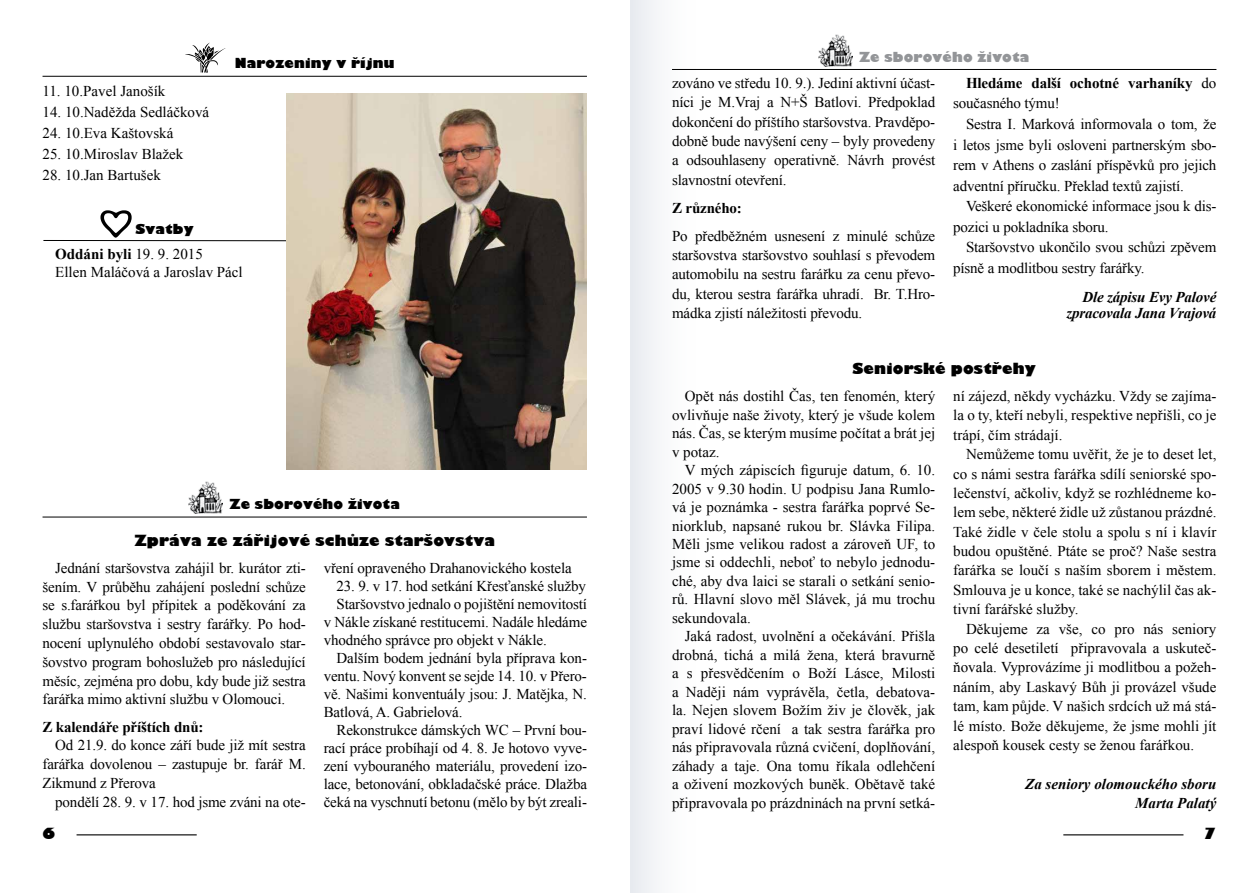
<style>
.page{position:relative;width:1259px;height:893px;background:#fff}
.page>*{position:absolute;margin:0;border:0;box-sizing:border-box;transform-origin:0 0}
.t1{font:15px/19.4px "Times New Roman";letter-spacing:-.01em;color:#000;text-align:justify}
.t2{font:700 15px/20.5px "Times New Roman";letter-spacing:-.01em;color:#000}
.t3{font:italic 700 15px/19.4px "Times New Roman";letter-spacing:-.01em;color:#000;text-align:right}
.t4{font:800 15px "Gilbert";letter-spacing:.01em;color:#000}
.t5{font:800 13.5px "Gilbert";letter-spacing:.01em;color:#000}
.t6{font:800 13.5px "Gilbert";letter-spacing:.01em;color:#939598}
.s1{font-weight:700}
.s2{font-weight:400}
</style>
<div class="page">
<hr style="left:77px;top:834px;width:120px;height:1px;background:#000">
<hr style="left:1063px;top:834px;width:120px;height:1px;background:#000">
<div style="left:630px;top:0;width:67px;height:893px;background:linear-gradient(to right,#e9ecf0,#fff)"></div>
<svg style="left:100px;top:210px;width:32px;height:28px"></svg>
<hr style="left:43px;top:240px;width:306px;height:1px;background:#000">
<hr style="left:43px;top:76px;width:544px;height:1px;background:#000">
<svg style="left:185px;top:43px;width:40px;height:30px"></svg>
<img style="left:287px;top:94px;width:300px;height:376px">
<img style="left:189px;top:482px;width:34px;height:32px">
<hr style="left:43px;top:517px;width:544px;height:1px;background:#000">
<img style="left:818px;top:34px;width:34px;height:32px">
<hr style="left:672px;top:69px;width:544px;height:1px;background:#000">
<p class="t1" style="left:43px;top:81px;width:124px">11. 10.Pavel Janošík</p>
<p class="t1" style="left:43px;top:102px;width:168px">14. 10.Naděžda Sedláčková</p>
<p class="t1" style="left:43px;top:123px;width:132px">24. 10.Eva Kaštovská</p>
<p class="t1" style="left:43px;top:144px;width:142px">25. 10.Miroslav Blažek</p>
<p class="t1" style="left:43px;top:165px;width:120px">28. 10.Jan Bartušek</p>
<p class="t5" style="left:235px;top:55px;width:161px">Narozeniny v říjnu</p>
<p class="t5" style="left:135px;top:221px;width:60px">Svatby</p>
<p class="t1" style="left:55px;top:245px;width:189px;line-height:18px"><span class="s1">Oddáni byli</span> 19. 9. 2015<br>Ellen Maláčová a Jaroslav Pácl</p>
<p class="t5" style="left:229px;top:496px;width:172px">Ze sborového života</p>
<p class="t4" style="left:134px;top:531px;width:362px">Zpráva ze zářijové schůze staršovstva</p>
<p class="t1" style="left:43px;top:558px;width:265px;line-height:18.8px;text-indent:13px">Jednání staršovstva zahájil br. kurátor zti&shy;šením. V průběhu zahájení poslední schůze se s.farářkou byl přípitek a poděkování za službu staršovstva i sestry farářky. Po hod&shy;nocení uplynulého období sestavovalo star&shy;šovstvo program bohoslužeb pro následující měsíc, zejména pro dobu, kdy bude již sestra farářka mimo aktivní službu v Olomouci.</p>
<p class="t2" style="left:43px;top:716px;width:163px">Z kalendáře příštích dnů:</p>
<p class="t1" style="left:43px;top:736px;width:265px;line-height:18.8px;text-indent:13px">Od 21.9. do konce září bude již mít sestra farářka dovolenou – zastupuje br. farář M.<br>Zikmund z Přerova</p>
<p class="t1" style="left:55px;top:792px;width:252px">pondělí 28. 9. v 17. hod jsme zváni na ote-</p>
<p class="t1" style="left:324px;top:558px;width:249px">vření opraveného Drahanovického kostela</p>
<p class="t1" style="left:336px;top:576px;width:251px">23. 9. v 17. hod setkání Křesťanské služby</p>
<p class="t1" style="left:336px;top:594px;width:252px">Staršovstvo jednalo o pojištění nemovitostí</p>
<p class="t1" style="left:324px;top:612px;width:265px">v Nákle získané restitucemi. Nadále hledáme</p>
<p class="t1" style="left:324px;top:630px;width:225px">vhodného správce pro objekt v Nákle.</p>
<p class="t1" style="left:336px;top:648px;width:252px">Dalším bodem jednání byla příprava kon-</p>
<p class="t1" style="left:324px;top:666px;width:265px">ventu. Nový konvent se sejde 14. 10. v Přero-</p>
<p class="t1" style="left:324px;top:684px;width:265px">vě. Našimi konventuály jsou: J. Matějka, N.</p>
<p class="t1" style="left:324px;top:702px;width:140px">Batlová, A. Gabrielová.</p>
<p class="t1" style="left:336px;top:720px;width:252px">Rekonstrukce dámských WC – První bou-</p>
<p class="t1" style="left:324px;top:738px;width:265px">rací práce probíhají od 4. 8. Je hotovo vyve-</p>
<p class="t1" style="left:324px;top:756px;width:265px">zení vybouraného materiálu, provedení izo-</p>
<p class="t1" style="left:324px;top:774px;width:265px">lace, betonování, obkladačské práce. Dlažba</p>
<p class="t1" style="left:324px;top:792px;width:265px">čeká na vyschnutí betonu (mělo by být zreali-</p>
<p class="t6" style="left:859px;top:49px;width:172px">Ze sborového života</p>
<p class="t1" style="left:672px;top:73px;width:265px">zováno ve středu 10. 9.). Jediní aktivní účast&shy;níci je M.Vraj a N+Š Batlovi. Předpoklad dokončení do příštího staršovstva. Pravděpo&shy;dobně bude navýšení ceny – byly provedeny a odsouhlaseny operativně. Návrh provést slavnostní otevření.</p>
<p class="t2" style="left:672px;top:197px;width:71px">Z různého:</p>
<p class="t1" style="left:672px;top:226px;width:265px">Po předběžném usnesení z minulé schůze staršovstva staršovstvo souhlasí s převodem automobilu na sestru farářku za cenu převo&shy;du, kterou sestra farářka uhradí. Br. T.Hro&shy;mádka zjistí náležitosti převodu.</p>
<p class="t2" style="left:953px;top:72px;width:265px;text-indent:13px">Hledáme další ochotné varhaníky <span class="s2">do současného týmu!</span></p>
<p class="t1" style="left:953px;top:113px;width:265px;line-height:20.5px;text-indent:13px">Sestra I. Marková informovala o tom, že i letos jsme byli osloveni partnerským sbo&shy;rem v Athens o zaslání příspěvků pro jejich adventní příručku. Překlad textů zajistí.</p>
<p class="t1" style="left:953px;top:196px;width:265px;line-height:20.5px;text-indent:13px">Veškeré ekonomické informace jsou k dis&shy;pozici u pokladníka sboru.</p>
<p class="t1" style="left:953px;top:237px;width:265px;line-height:20.5px;text-indent:13px">Staršovstvo ukončilo svou schůzi zpěvem písně a modlitbou sestry farářky.</p>
<p class="t3" style="left:1066px;top:288px;width:152px;line-height:16px">Dle zápisu Evy Palové zpracovala Jana Vrajová</p>
<p class="t4" style="left:852px;top:360px;width:185px">Seniorské postřehy</p>
<p class="t1" style="left:672px;top:387px;width:265px;line-height:18.5px;text-indent:13px">Opět nás dostihl Čas, ten fenomén, který ovlivňuje naše životy, který je všude kolem nás. Čas, se kterým musíme počítat a brát jej v potaz.</p>
<p class="t1" style="left:672px;top:460px;width:265px;line-height:18.5px;text-indent:13px">V mých zápiscích figuruje datum, 6. 10.<br>2005 v 9.30 hodin. U podpisu Jana Rumlo&shy;vá je poznámka - sestra farářka poprvé Se&shy;niorklub, napsané rukou br. Slávka Filipa.<br>Měli jsme velikou radost a zároveň UF, to jsme si oddechli, neboť to nebylo jednodu&shy;ché, aby dva laici se starali o setkání senio&shy;rů. Hlavní slovo měl Slávek, já mu trochu sekundovala.</p>
<p class="t1" style="left:672px;top:627px;width:265px;line-height:18.5px;text-indent:13px">Jaká radost, uvolnění a očekávání. Přišla drobná, tichá a milá žena, která bravurně a s přesvědčením o Boží Lásce, Milosti a Naději nám vyprávěla, četla, debatova&shy;la. Nejen slovem Božím živ je člověk, jak praví lidové rčení a tak sestra farářka pro nás připravovala různá cvičení, doplňování, záhady a taje. Ona tomu říkala odlehčení a oživení mozkových buněk. Obětavě také připravovala po prázdninách na první setká-</p>
<p class="t1" style="left:953px;top:386px;width:265px">ní zájezd, někdy vycházku. Vždy se zajíma&shy;la o ty, kteří nebyli, respektive nepřišli, co je trápí, čím strádají.</p>
<p class="t1" style="left:953px;top:444px;width:265px;text-indent:13px">Nemůžeme tomu uvěřit, že je to deset let, co s námi sestra farářka sdílí seniorské spo&shy;lečenství, ačkoliv, když se rozhlédneme ko&shy;lem sebe, některé židle už zůstanou prázdné.<br>Také židle v čele stolu a spolu s ní i klavír budou opuštěné. Ptáte se proč? Naše sestra farářka se loučí s naším sborem i městem.<br>Smlouva je u konce, také se nachýlil čas ak&shy;tivní farářské služby.</p>
<p class="t1" style="left:953px;top:619px;width:265px;text-indent:13px">Děkujeme za vše, co pro nás seniory po celé desetiletí připravovala a uskuteč&shy;ňovala. Vyprovázíme ji modlitbou a požeh&shy;náním, aby Laskavý Bůh ji provázel všude tam, kam půjde. V našich srdcích už má stá&shy;lé místo. Bože děkujeme, že jsme mohli jít alespoň kousek cesty se ženou farářkou.</p>
<p class="t3" style="left:1025px;top:773px;width:193px">Za seniory olomouckého sboru<br>Marta Palatý</p>
<p class="t4" style="left:43px;top:824px;width:14px">6</p>
<p class="t4" style="left:1203px;top:824px;width:14px">7</p>
</div>
